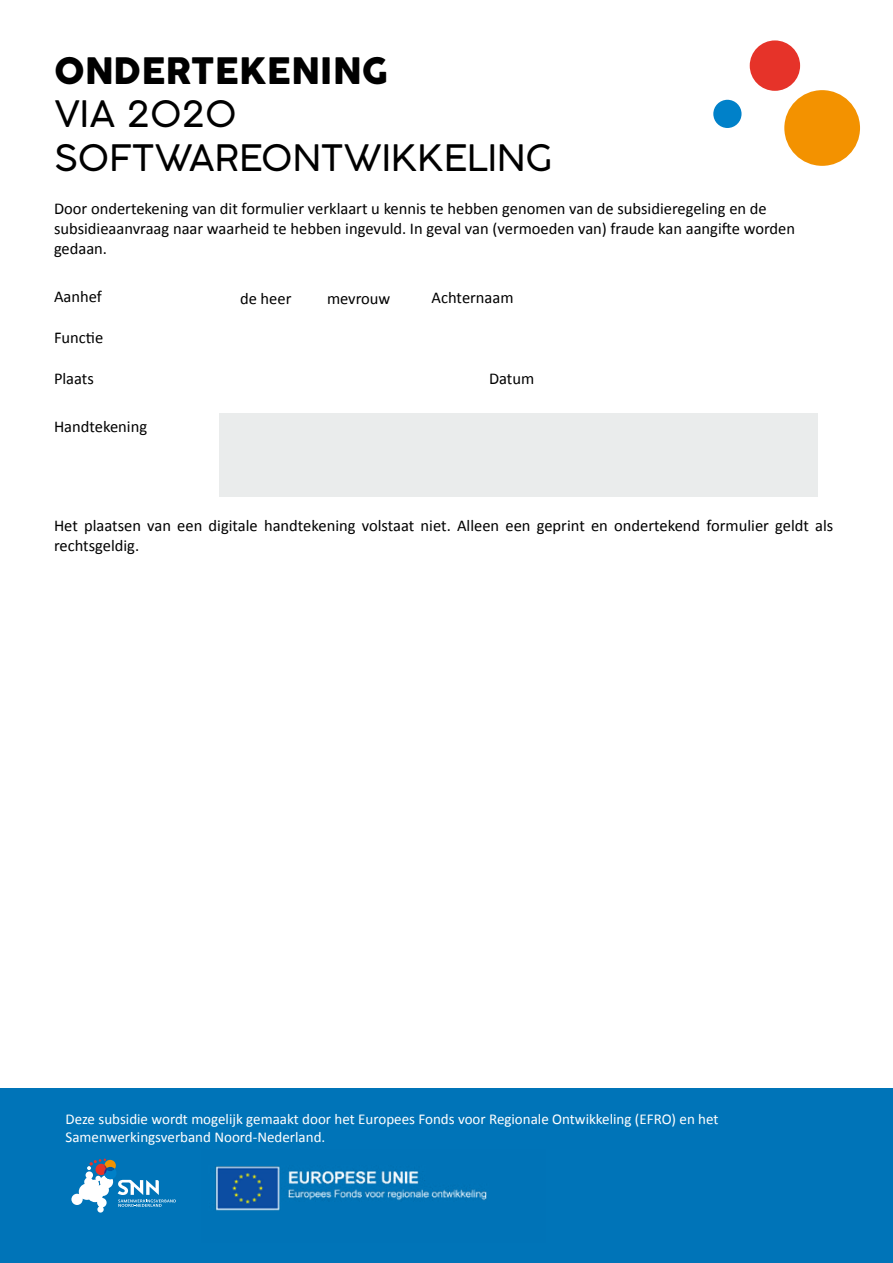
<style>
.page{position:relative;width:893px;height:1263px;background:#fff}
.page>*{position:absolute;margin:0;border:0;box-sizing:border-box;transform-origin:0 0}
.H1_Titel_subsidie{font:300 36px "Cocogoose Pro";color:#000}
.H1_Documentitel{font:36px "Cocogoose Pro";color:#000}
.Paragraaf{font:16.5px/19.8px "Calibri";color:#000}
.Paragraaf_DIAP{font:15px "Calibri";color:#fff}
</style>
<div class="page">
<div style="left:220px;top:413px;width:598px;height:84px;background:#eaecec"></div>
<div style="left:713px;top:100px;width:28px;height:28px;background:#0081c9;border-radius:50%"></div>
<div style="left:750px;top:40px;width:50px;height:51px;background:#e63329;border-radius:50%"></div>
<div style="left:784px;top:90px;width:76px;height:76px;background:#f39200;border-radius:50%"></div>
<div style="left:0;top:1089px;width:893px;height:174px;background:#0074b8"></div>
<svg style="left:71px;top:1158px;width:105px;height:54px"></svg>
<img style="left:215px;top:1166px;width:272px;height:45px">
<p class="H1_Documentitel" style="left:54px;top:47px;width:336px">ONDERTEKENING</p>
<p class="H1_Titel_subsidie" style="left:54px;top:89px;width:184px">VIA 2020</p>
<p class="H1_Titel_subsidie" style="left:54px;top:133px;width:500px">SOFTWAREONTWIKKELING</p>
<p class="Paragraaf" style="left:54px;top:199px;width:714px">Door ondertekening van dit formulier verklaart u kennis te hebben genomen van de subsidieregeling en de</p>
<p class="Paragraaf" style="left:54px;top:218px;width:743px">subsidieaanvraag naar waarheid te hebben ingevuld. In geval van (vermoeden van) fraude kan aangifte worden</p>
<p class="Paragraaf" style="left:54px;top:238px;width:55px">gedaan.</p>
<p class="Paragraaf" style="left:54px;top:286px;width:49px">Aanhef</p>
<p class="Paragraaf" style="left:240px;top:288px;width:53px">de heer</p>
<p class="Paragraaf" style="left:327px;top:288px;width:65px">mevrouw</p>
<p class="Paragraaf" style="left:432px;top:287px;width:84px">Achternaam</p>
<p class="Paragraaf" style="left:54px;top:327px;width:51px">Functie</p>
<p class="Paragraaf" style="left:54px;top:368px;width:41px">Plaats</p>
<p class="Paragraaf" style="left:489px;top:368px;width:47px">Datum</p>
<p class="Paragraaf" style="left:54px;top:416px;width:95px">Handtekening</p>
<p class="Paragraaf" style="left:54px;top:515px;width:781px">Het plaatsen van een digitale handtekening volstaat niet. Alleen een geprint en ondertekend formulier geldt als rechtsgeldig.</p>
<p class="Paragraaf_DIAP" style="left:65px;top:1108px;width:655px">Deze subsidie wordt mogelijk gemaakt door het Europees Fonds voor Regionale Ontwikkeling (EFRO) en het</p>
<p class="Paragraaf_DIAP" style="left:65px;top:1126px;width:261px">Samenwerkingsverband Noord-Nederland.</p>
</div>
